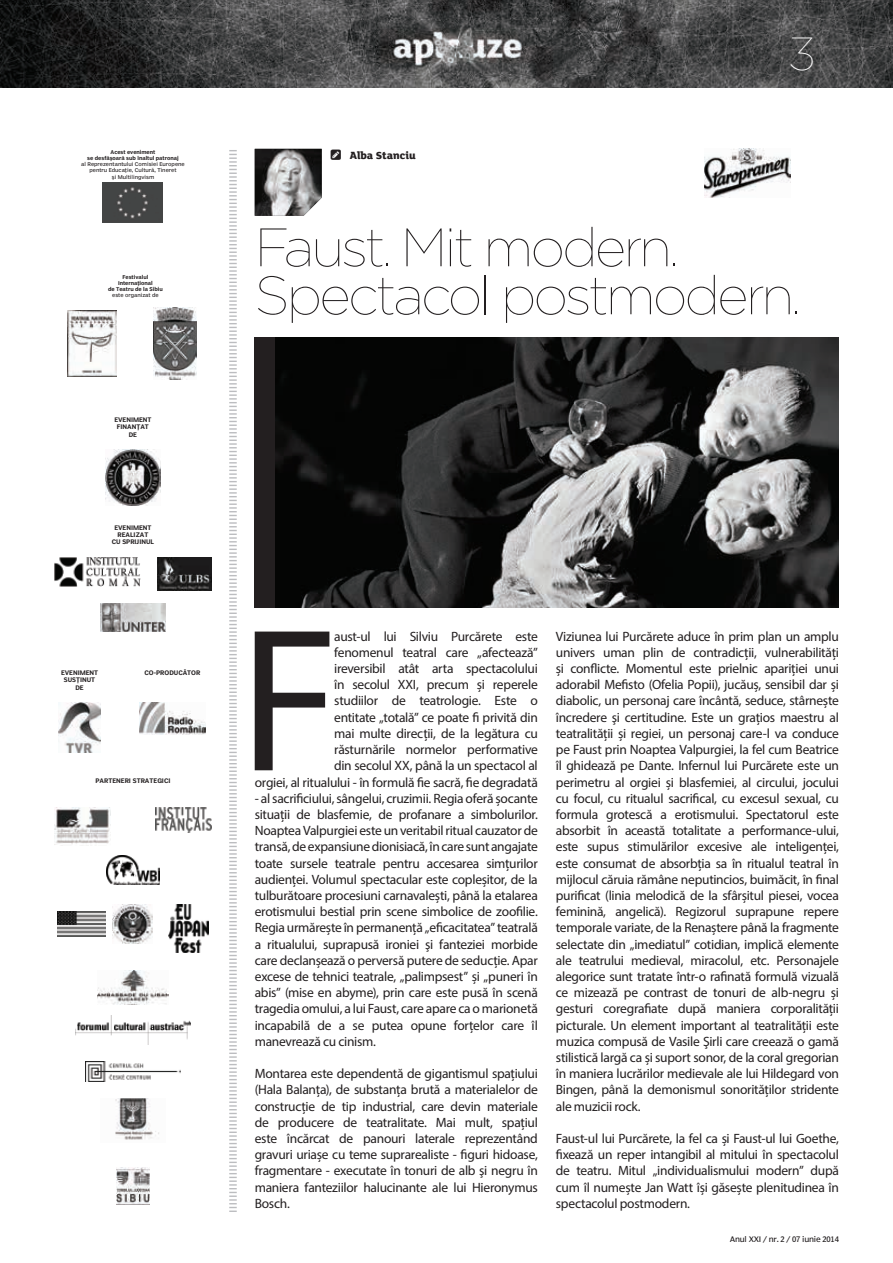
<style>
.page{position:relative;width:893px;height:1263px;background:#fff}
.page>*{position:absolute;margin:0;border:0;box-sizing:border-box;transform-origin:0 0}
.t1{font:205.8px "Myriad Pro";color:#231f20}
.t2{font:100 54px/48px "Gotham";letter-spacing:-.05em;color:#231f20}
.t3{font:100 46.5px "Gotham";color:#fff}
.t4{font:13.5px/16.2px "Myriad Pro";letter-spacing:-.02em;color:#231f20;text-align:justify}
.t5{font:800 11.25px "Lola FS";letter-spacing:-.005em;color:#231f20}
.t6{font:7.5px "Poynter Agate Regular One";letter-spacing:-.025em;color:#231f20}
.t7{font:6.15px/7.4px "Poynter Agate Regular Three";color:#231f20;text-align:center}
.t8{font:5.1px/6.1px "Poynter Agate Regular One";color:#231f20;text-align:center}
.t9{font:5.1px/6.1px "Poynter Agate Regular Three";color:#231f20;text-align:center}
</style>
<div class="page">
<img style="left:0;top:0;width:893px;height:87px">
<svg style="left:229px;top:150px;width:8px;height:1062px"></svg>
<img style="left:103px;top:182px;width:60px;height:40px">
<img style="left:105px;top:449px;width:56px;height:56px">
<img style="left:139px;top:702px;width:67px;height:33px">
<img style="left:58px;top:702px;width:43px;height:50px">
<img style="left:157px;top:557px;width:54px;height:34px">
<img style="left:54px;top:557px;width:87px;height:29px">
<img style="left:100px;top:603px;width:66px;height:28px">
<img style="left:168px;top:904px;width:40px;height:49px">
<img style="left:58px;top:911px;width:48px;height:25px">
<img style="left:113px;top:904px;width:39px;height:39px">
<img style="left:98px;top:970px;width:70px;height:34px">
<img style="left:116px;top:1167px;width:34px;height:37px">
<img style="left:115px;top:1098px;width:44px;height:42px">
<img style="left:85px;top:1062px;width:95px;height:19px">
<img style="left:75px;top:1015px;width:115px;height:30px">
<img style="left:106px;top:855px;width:53px;height:29px">
<img style="left:54px;top:807px;width:56px;height:39px">
<img style="left:155px;top:807px;width:57px;height:25px">
<img style="left:67px;top:310px;width:50px;height:67px">
<img style="left:153px;top:307px;width:44px;height:73px">
<img style="left:255px;top:149px;width:67px;height:67px">
<div style="left:255px;top:337px;width:584px;height:270px;background:#231f20"></div>
<img style="left:276px;top:337px;width:563px;height:270px">
<img style="left:705px;top:149px;width:86px;height:49px">
<p class="t9" style="left:87px;top:149px;width:93px">Acest eveniment<br>se desfășoară sub înaltul patronaj</p>
<p class="t8" style="left:81px;top:161px;width:105px">al Reprezentantului Comisiei Europene pentru Educație, Cultură, Tineret<br>și Multilingvism</p>
<p class="t9" style="left:108px;top:274px;width:56px">Festivalul<br>Internaţional<br>de Teatru de la Sibiu</p>
<p class="t8" style="left:112px;top:292px;width:48px">este organizat de</p>
<p class="t7" style="left:114px;top:416px;width:39px">EVENIMENT<br>FINANŢAT<br>DE</p>
<p class="t7" style="left:112px;top:523px;width:44px">EVENIMENT<br>REALIZAT<br>CU SPRIJINUL</p>
<p class="t7" style="left:61px;top:669px;width:39px">EVENIMENT</p>
<p class="t7" style="left:144px;top:669px;width:57px">CO-PRODUCĂTOR</p>
<p class="t7" style="left:64px;top:676px;width:33px">SUSȚINUT<br>DE</p>
<p class="t7" style="left:95px;top:777px;width:77px">PARTENERI STRATEGICI</p>
<p class="t5" style="left:350px;top:149px;width:67px">Alba Stanciu</p>
<h3 class="t3" style="left:790px;top:25px;width:26px">3</h3>
<h2 class="t2" style="left:255px;top:221px;width:547px">Faust. Mit modern.<br>Spectacol postmodern.</h2>
<p class="t4" style="left:255px;top:628px;width:285px;text-align:right">aust-ul lui Silviu Purcărete este<br>fenomenul teatral care „afectează”<br>ireversibil atât arta spectacolului<br>în secolul XXI, precum și reperele<br>studiilor de teatrologie. Este o<br>entitate „totală” ce poate fi privită din<br>mai multe direcții, de la legătura cu<br>răsturnările normelor performative<br>din secolul XX, până la un spectacol al<br>orgiei, al ritualului - în formulă fie sacră, fie degradată</p>
<p class="t4" style="left:255px;top:790px;width:285px">- al sacrificiului, sângelui, cruzimii. Regia oferă șocante situații de blasfemie, de profanare a simbolurilor.<br>Noaptea Valpurgiei este un veritabil ritual cauzator de transă, de expansiune dionisiacă, în care sunt angajate toate sursele teatrale pentru accesarea simțurilor audienței. Volumul spectacular este copleșitor, de la tulburătoare procesiuni carnavalești, până la etalarea erotismului bestial prin scene simbolice de zoofilie.<br>Regia urmărește în permanență „eficacitatea” teatrală a ritualului, suprapusă ironiei şi fanteziei morbide care declanșează o perversă putere de seducție. Apar excese de tehnici teatrale, „palimpsest” și „puneri în abis” (mise en abyme), prin care este pusă în scenă tragedia omului, a lui Faust, care apare ca o marionetă incapabilă de a se putea opune forțelor care îl manevrează cu cinism.</p>
<p class="t4" style="left:255px;top:1065px;width:285px">Montarea este dependentă de gigantismul spațiului (Hala Balanța), de substanța brută a materialelor de construcție de tip industrial, care devin materiale de producere de teatralitate. Mai mult, spațiul este încărcat de panouri laterale reprezentând gravuri uriașe cu teme suprarealiste - figuri hidoase, fragmentare - executate în tonuri de alb şi negru în maniera fanteziilor halucinante ale lui Hieronymus Bosch.</p>
<h1 class="t1" style="left:239px;top:574px;width:102px">F</h1>
<p class="t4" style="left:556px;top:628px;width:285px">Viziunea lui Purcărete aduce în prim plan un amplu univers uman plin de contradicții, vulnerabilități și conflicte. Momentul este prielnic apariției unui adorabil Mefisto (Ofelia Popii), jucăuș, sensibil dar și diabolic, un personaj care încântă, seduce, stârnește încredere şi certitudine. Este un grațios maestru al teatralității și regiei, un personaj care-l va conduce pe Faust prin Noaptea Valpurgiei, la fel cum Beatrice îl ghidează pe Dante. Infernul lui Purcărete este un perimetru al orgiei și blasfemiei, al circului, jocului cu focul, cu ritualul sacrifical, cu excesul sexual, cu formula grotescă a erotismului. Spectatorul este absorbit în această totalitate a performance-ului, este supus stimulărilor excesive ale inteligenței, este consumat de absorbția sa în ritualul teatral în mijlocul căruia rămâne neputincios, buimăcit, în final purificat (linia melodică de la sfârșitul piesei, vocea feminină, angelică). Regizorul suprapune repere temporale variate, de la Renaștere până la fragmente selectate din „imediatul” cotidian, implică elemente ale teatrului medieval, miracolul, etc. Personajele alegorice sunt tratate într-o rafinată formulă vizuală ce mizează pe contrast de tonuri de alb-negru și gesturi coregrafiate după maniera corporalității picturale. Un element important al teatralității este muzica compusă de Vasile Şirli care creează o gamă stilistică largă ca și suport sonor, de la coral gregorian în maniera lucrărilor medievale ale lui Hildegard von Bingen, până la demonismul sonorităților stridente ale muzicii rock.</p>
<p class="t4" style="left:556px;top:1130px;width:285px">Faust-ul lui Purcărete, la fel ca și Faust-ul lui Goethe, fixează un reper intangibil al mitului în spectacolul de teatru. Mitul „individualismului modern” după cum îl numește Jan Watt își găsește plenitudinea în spectacolul postmodern.</p>
<p class="t6" style="left:730px;top:1235px;width:111px">Anul XXI / nr. 2 / 07 iunie 2014</p>
</div>
